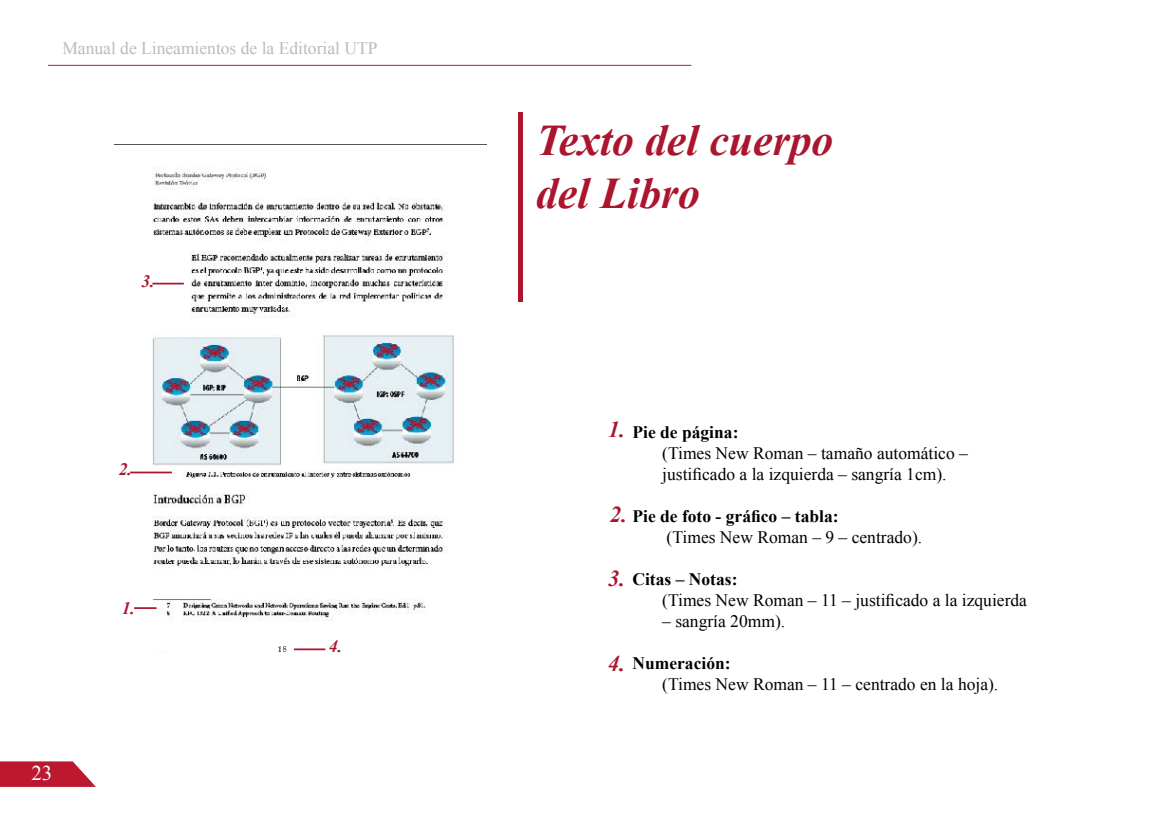
<style>
.page{position:relative;width:1166px;height:819px;background:#fff}
.page>*{position:absolute;margin:0;border:0;box-sizing:border-box;transform-origin:0 0}
.t1{font:italic 700 43.75px/52.5px "Times New Roman";color:#ab152e}
.t2{font:italic 700 22.75px "Times New Roman";color:#ab152e}
.t3{font:21px "Times New Roman";color:#fff}
.t4{font:17.5px/21px "Times New Roman";color:#000}
.t5{font:700 17.5px "Times New Roman";color:#000}
.t6{font:17.5px "Times New Roman";color:#babdb3}
.t7{font:italic 700 17.5px "Times New Roman";color:#ab152e}
</style>
<div class="page">
<svg style="left:0;top:761px;width:95px;height:25px"></svg>
<hr style="left:48px;top:65px;width:643px;height:1px;background:#bc1930">
<img style="left:114px;top:144px;width:372px;height:507px">
<img style="left:273px;top:644px;width:19px;height:8px">
<div style="left:518px;top:112px;width:5px;height:189px;background:#ab152e"></div>
<hr style="left:130px;top:471px;width:42px;height:2px;background:#ab152e">
<hr style="left:152px;top:283px;width:32px;height:1px;background:#ab152e">
<hr style="left:294px;top:648px;width:31px;height:2px;background:#ab152e">
<hr style="left:134px;top:607px;width:23px;height:2px;background:#ab152e">
<div style="left:151px;top:633px;width:21px;height:18px;background:#fff"></div>
<p class="t6" style="left:62px;top:37px;width:316px">Manual de Lineamientos de la Editorial UTP</p>
<p class="t7" style="left:142px;top:268px;width:15px">3.</p>
<p class="t3" style="left:31px;top:758px;width:22px">23</p>
<p class="t7" style="left:119px;top:457px;width:15px">2.</p>
<p class="t7" style="left:122px;top:595px;width:15px">1.</p>
<p class="t7" style="left:329px;top:633px;width:15px">4.</p>
<h1 class="t1" style="left:536px;top:113px;width:299px">Texto del cuerpo del Libro</h1>
<h2 class="t2" style="left:608px;top:413px;width:19px">1.</h2>
<h2 class="t2" style="left:610px;top:498px;width:19px">2.</h2>
<h2 class="t2" style="left:608px;top:562px;width:19px">3.</h2>
<h2 class="t2" style="left:608px;top:647px;width:19px">4.</h2>
<p class="t5" style="left:632px;top:419px;width:107px">Pie de página:</p>
<p class="t4" style="left:662px;top:442px;width:307px">(Times New Roman – tamaño automático – justificado a la izquierda – sangría 1cm).</p>
<p class="t5" style="left:632px;top:503px;width:208px">Pie de foto - gráfico – tabla:</p>
<p class="t4" style="left:666px;top:526px;width:257px">(Times New Roman – 9 – centrado).</p>
<p class="t5" style="left:632px;top:566px;width:106px">Citas – Notas:</p>
<p class="t4" style="left:662px;top:589px;width:366px">(Times New Roman – 11 – justificado a la izquierda</p>
<p class="t4" style="left:662px;top:610px;width:124px">– sangría 20mm).</p>
<p class="t5" style="left:632px;top:650px;width:100px">Numeración:</p>
<p class="t4" style="left:662px;top:673px;width:338px">(Times New Roman – 11 – centrado en la hoja).</p>
</div>
